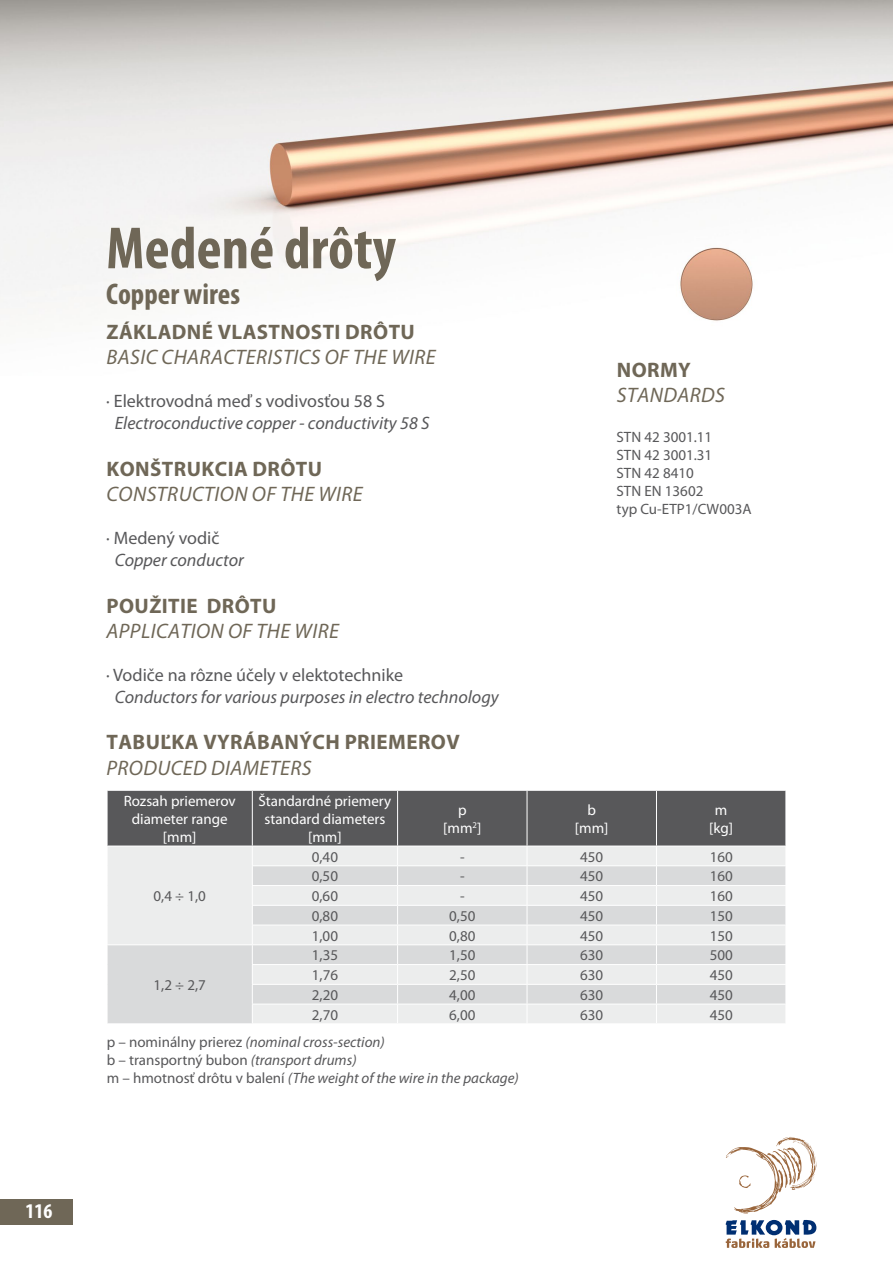
<style>
.page{position:relative;width:893px;height:1263px;background:#fff}
.page>*{position:absolute;margin:0;border:0;box-sizing:border-box;transform-origin:0 0}
.t1{font:700 condensed 60px "Myriad Pro";color:#6f6757}
.t2{font:700 condensed 30px "Myriad Pro";color:#6f6757}
.t3{font:italic 21px "Myriad Pro";letter-spacing:.02em;color:#6f6757}
.t4{font:700 21px "Myriad Pro";letter-spacing:.02em;color:#6f6757}
.t5{font:700 condensed 21px "Myriad Pro";color:#fff}
.t6{font:italic 18px "Myriad Pro";color:#58585a}
.t7{font:18px "Myriad Pro";color:#58585a}
.t8{font:15px/18px "Myriad Pro";color:#58585a}
.t9{font:italic 15px/18px "Myriad Pro";color:#58585a}
.t10{font:15px/18px "Myriad Pro";color:#fff;text-align:center}
.s1{font-style:normal}
</style>
<div class="page">
<div style="left:0;top:1199px;width:72px;height:25px;background:#6f6757"></div>
<svg style="left:726px;top:1137px;width:90px;height:77px"></svg>
<svg style="left:725px;top:1220px;width:91px;height:28px"></svg>
<img style="left:0;top:0;width:893px;height:321px">
<svg style="left:107px;top:790px;width:679px;height:233px;background:#c4c4c5"></svg>
<h3 class="t5" style="left:26px;top:1199px;width:28px">116</h3>
<h1 class="t1" style="left:106px;top:215px;width:291px">Medené drôty</h1>
<h2 class="t2" style="left:106px;top:278px;width:135px">Copper wires</h2>
<h3 class="t4" style="left:107px;top:320px;width:310px">ZÁKLADNÉ VLASTNOSTI DRÔTU</h3>
<h3 class="t3" style="left:107px;top:346px;width:331px">BASIC CHARACTERISTICS OF THE WIRE</h3>
<p class="t7" style="left:106px;top:391px;width:280px">· Elektrovodná meď s vodivosťou 58 S</p>
<p class="t6" style="left:115px;top:413px;width:316px">Electroconductive copper - conductivity 58 S</p>
<h3 class="t4" style="left:107px;top:457px;width:217px">KONŠTRUKCIA DRÔTU</h3>
<h3 class="t3" style="left:107px;top:483px;width:258px">CONSTRUCTION OF THE WIRE</h3>
<p class="t7" style="left:106px;top:528px;width:115px">· Medený vodič</p>
<p class="t6" style="left:115px;top:550px;width:131px">Copper conductor</p>
<h3 class="t4" style="left:107px;top:594px;width:171px">POUŽITIE DRÔTU</h3>
<h3 class="t3" style="left:107px;top:619px;width:234px">APPLICATION OF THE WIRE</h3>
<p class="t7" style="left:106px;top:665px;width:298px">· Vodiče na rôzne účely v elektotechnike</p>
<p class="t6" style="left:115px;top:687px;width:385px">Conductors for various purposes in electro technology</p>
<h3 class="t4" style="left:107px;top:730px;width:355px">TABUĽKA VYRÁBANÝCH PRIEMEROV</h3>
<h3 class="t3" style="left:107px;top:756px;width:207px">PRODUCED DIAMETERS</h3>
<h3 class="t4" style="left:617px;top:358px;width:76px">NORMY</h3>
<h3 class="t3" style="left:617px;top:384px;width:110px">STANDARDS</h3>
<p class="t8" style="left:617px;top:428px;width:136px">STN 42 3001.11<br>STN 42 3001.31<br>STN 42 8410<br>STN EN 13602<br>typ Cu-ETP1/CW003A</p>
<p class="t10" style="left:124px;top:792px;width:114px">Rozsah priemerov diameter range [mm]</p>
<p class="t10" style="left:259px;top:792px;width:134px">Štandardné priemery standard diameters [mm]</p>
<p class="t10" style="left:443px;top:801px;width:40px">p [mm<sup>2</sup>]</p>
<p class="t10" style="left:575px;top:801px;width:35px">b [mm]</p>
<p class="t10" style="left:709px;top:801px;width:25px">m [kg]</p>
<p class="t8" style="left:154px;top:887px;width:54px">0,4 ÷ 1,0</p>
<p class="t8" style="left:312px;top:848px;width:28px">0,40</p>
<p class="t8" style="left:460px;top:848px;width:6px">-</p>
<p class="t8" style="left:580px;top:848px;width:25px">450</p>
<p class="t8" style="left:710px;top:848px;width:25px">160</p>
<p class="t8" style="left:312px;top:867px;width:28px">0,50</p>
<p class="t8" style="left:460px;top:867px;width:6px">-</p>
<p class="t8" style="left:580px;top:867px;width:25px">450</p>
<p class="t8" style="left:710px;top:867px;width:25px">160</p>
<p class="t8" style="left:312px;top:887px;width:28px">0,60</p>
<p class="t8" style="left:460px;top:887px;width:6px">-</p>
<p class="t8" style="left:580px;top:887px;width:25px">450</p>
<p class="t8" style="left:710px;top:887px;width:25px">160</p>
<p class="t8" style="left:312px;top:907px;width:28px">0,80</p>
<p class="t8" style="left:449px;top:907px;width:28px">0,50</p>
<p class="t8" style="left:580px;top:907px;width:25px">450</p>
<p class="t8" style="left:710px;top:907px;width:25px">150</p>
<p class="t8" style="left:312px;top:927px;width:28px">1,00</p>
<p class="t8" style="left:449px;top:927px;width:28px">0,80</p>
<p class="t8" style="left:580px;top:927px;width:25px">450</p>
<p class="t8" style="left:710px;top:927px;width:25px">150</p>
<p class="t8" style="left:312px;top:946px;width:28px">1,35</p>
<p class="t8" style="left:449px;top:946px;width:28px">1,50</p>
<p class="t8" style="left:580px;top:946px;width:25px">630</p>
<p class="t8" style="left:710px;top:946px;width:25px">500</p>
<p class="t8" style="left:312px;top:966px;width:28px">1,76</p>
<p class="t8" style="left:449px;top:966px;width:28px">2,50</p>
<p class="t8" style="left:580px;top:966px;width:25px">630</p>
<p class="t8" style="left:710px;top:966px;width:25px">450</p>
<p class="t8" style="left:312px;top:986px;width:28px">2,20</p>
<p class="t8" style="left:449px;top:986px;width:28px">4,00</p>
<p class="t8" style="left:580px;top:986px;width:25px">630</p>
<p class="t8" style="left:710px;top:986px;width:25px">450</p>
<p class="t8" style="left:312px;top:1006px;width:28px">2,70</p>
<p class="t8" style="left:449px;top:1006px;width:28px">6,00</p>
<p class="t8" style="left:580px;top:1006px;width:25px">630</p>
<p class="t8" style="left:710px;top:1006px;width:25px">450</p>
<p class="t9" style="left:107px;top:1033px;width:414px"><span class="s1">p – nominálny prierez</span> (nominal cross-section)<br><span class="s1">b – transportný bubon</span> (transport drums)<br><span class="s1">m – hmotnosť drôtu v balení</span> (The weight of the wire in the package)</p>
<p class="t8" style="left:154px;top:976px;width:54px">1,2 ÷ 2,7</p>
</div>
